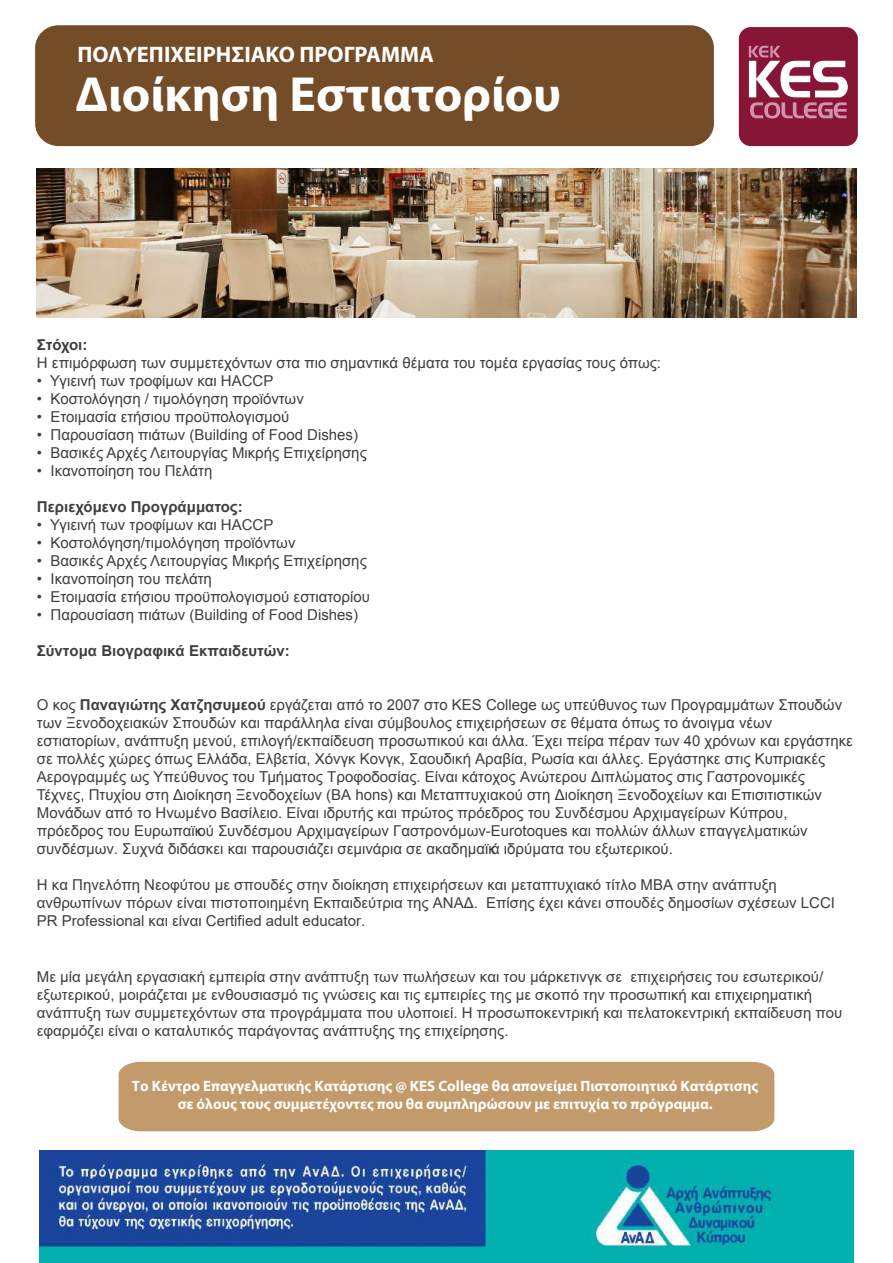
<style>
.page{position:relative;width:893px;height:1263px;background:#fff}
.page>*{position:absolute;margin:0;border:0;box-sizing:border-box;transform-origin:0 0}
.t1{font:700 49.5px "Myriad Pro";color:#fff}
.t2{font:700 22.5px "Myriad Pro";color:#fff}
.t3{font:15px/18px "Arial";color:#3e3e3f}
.t4{font:700 15px/18px "Myriad Pro";color:#fff;text-align:center}
.t5{font:700 15px "Arial";color:#3e3e3f}
.s1{font-weight:700}
</style>
<div class="page">
<img style="left:40px;top:1150px;width:813px;height:112px">
<div style="left:739px;top:27px;width:119px;height:119px;background:#871535;border-radius:12px"></div>
<svg style="left:749px;top:46px;width:99px;height:72px"></svg>
<div style="left:35px;top:25px;width:679px;height:121px;background:#744c27;border-radius:23px"></div>
<div style="left:119px;top:1062px;width:655px;height:69px;background:#c39a6b"></div>
<img style="left:36px;top:169px;width:821px;height:149px">
<h2 class="t2" style="left:77px;top:40px;width:358px">ΠΟΛΥΕΠΙΧΕΙΡΗΣΙΑΚΟ ΠΡΟΓΡΑΜΜΑ</h2>
<h1 class="t1" style="left:76px;top:62px;width:487px">Διοίκηση Εστιατορίου</h1>
<p class="t5" style="left:37px;top:335px;width:52px">Στόχοι:</p>
<p class="t3" style="left:37px;top:354px;width:626px">Η επιμόρφωση των συμμετεχόντων στα πιο σημαντικά θέματα του τομέα εργασίας τους όπως:</p>
<p class="t3" style="left:37px;top:372px;width:238px">• Υγιεινή των τροφίμων και HACCP</p>
<p class="t3" style="left:37px;top:390px;width:268px">• Κοστολόγηση / τιμολόγηση προϊόντων</p>
<p class="t3" style="left:37px;top:408px;width:254px">• Ετοιμασία ετήσιου προϋπολογισμού</p>
<p class="t3" style="left:37px;top:426px;width:323px">• Παρουσίαση πιάτων (Building of Food Dishes)</p>
<p class="t3" style="left:37px;top:444px;width:331px">• Βασικές Αρχές Λειτουργίας Μικρής Επιχείρησης</p>
<p class="t3" style="left:37px;top:462px;width:177px">• Ικανοποίηση του Πελάτη</p>
<p class="t5" style="left:37px;top:497px;width:207px">Περιεχόμενο Προγράμματος:</p>
<p class="t3" style="left:37px;top:516px;width:238px">• Υγιεινή των τροφίμων και HACCP</p>
<p class="t3" style="left:37px;top:534px;width:260px">• Κοστολόγηση/τιμολόγηση προϊόντων</p>
<p class="t3" style="left:37px;top:552px;width:331px">• Βασικές Αρχές Λειτουργίας Μικρής Επιχείρησης</p>
<p class="t3" style="left:37px;top:570px;width:176px">• Ικανοποίηση του πελάτη</p>
<p class="t3" style="left:37px;top:588px;width:335px">• Ετοιμασία ετήσιου προϋπολογισμού εστιατορίου</p>
<p class="t3" style="left:37px;top:606px;width:323px">• Παρουσίαση πιάτων (Building of Food Dishes)</p>
<p class="t5" style="left:37px;top:641px;width:255px">Σύντομα Βιογραφικά Εκπαιδευτών:</p>
<p class="t3" style="left:37px;top:696px;width:818px">Ο κος <span class="s1">Παναγιώτης Χατζησυμεού</span> εργάζεται από το 2007 στο KES College ως υπεύθυνος των Προγραμμάτων Σπουδών των Ξενοδοχειακών Σπουδών και παράλληλα είναι σύμβουλος επιχειρήσεων σε θέματα όπως το άνοιγμα νέων εστιατορίων, ανάπτυξη μενού, επιλογή/εκπαίδευση προσωπικού και άλλα. Έχει πείρα πέραν των 40 χρόνων και εργάστηκε σε πολλές χώρες όπως Ελλάδα, Ελβετία, Χόνγκ Κονγκ, Σαουδική Αραβία, Ρωσία και άλλες. Εργάστηκε στις Κυπριακές Αερογραμμές ως Υπεύθυνος του Τμήματος Τροφοδοσίας. Είναι κάτοχος Ανώτερου Διπλώματος στις Γαστρονομικές Τέχνες, Πτυχίου στη Διοίκηση Ξενοδοχείων (BA hons) και Μεταπτυχιακού στη Διοίκηση Ξενοδοχείων και Επισιτιστικών Μονάδων από το Ηνωμένο Βασίλειο. Είναι ιδρυτής και πρώτος πρόεδρος του Συνδέσμου Αρχιμαγείρων Κύπρου, πρόεδρος του Ευρωπαϊκού Συνδέσμου Αρχιμαγείρων Γαστρονόμων-Eurotoques και πολλών άλλων επαγγελματικών συνδέσμων. Συχνά διδάσκει και παρουσιάζει σεμινάρια σε ακαδημαϊκά ιδρύματα του εξωτερικού.</p>
<p class="t3" style="left:37px;top:876px;width:800px">Η κα Πηνελόπη Νεοφύτου με σπουδές στην διοίκηση επιχειρήσεων και μεταπτυχιακό τίτλο ΜΒΑ στην ανάπτυξη ανθρωπίνων πόρων είναι πιστοποιημένη Εκπαιδεύτρια της ΑΝΑΔ. Επίσης έχει κάνει σπουδές δημοσίων σχέσεων LCCI<br>PR Professional και είναι Certified adult educator.</p>
<p class="t3" style="left:37px;top:967px;width:807px">Με μία μεγάλη εργασιακή εμπειρία στην ανάπτυξη των πωλήσεων και του μάρκετινγκ σε επιχειρήσεις του εσωτερικού/ εξωτερικού, μοιράζεται με ενθουσιασμό τις γνώσεις και τις εμπειρίες της με σκοπό την προσωπική και επιχειρηματική ανάπτυξη των συμμετεχόντων στα προγράμματα που υλοποιεί. Η προσωποκεντρική και πελατοκεντρική εκπαίδευση που εφαρμόζει είναι ο καταλυτικός παράγοντας ανάπτυξης της επιχείρησης.</p>
<p class="t4" style="left:132px;top:1076px;width:628px">Το Κέντρο Επαγγελματικής Κατάρτισης @ KES College θα απονείμει Πιστοποιητικό Κατάρτισης σε όλους τους συμμετέχοντες που θα συμπληρώσουν με επιτυχία το πρόγραμμα.</p>
</div>
